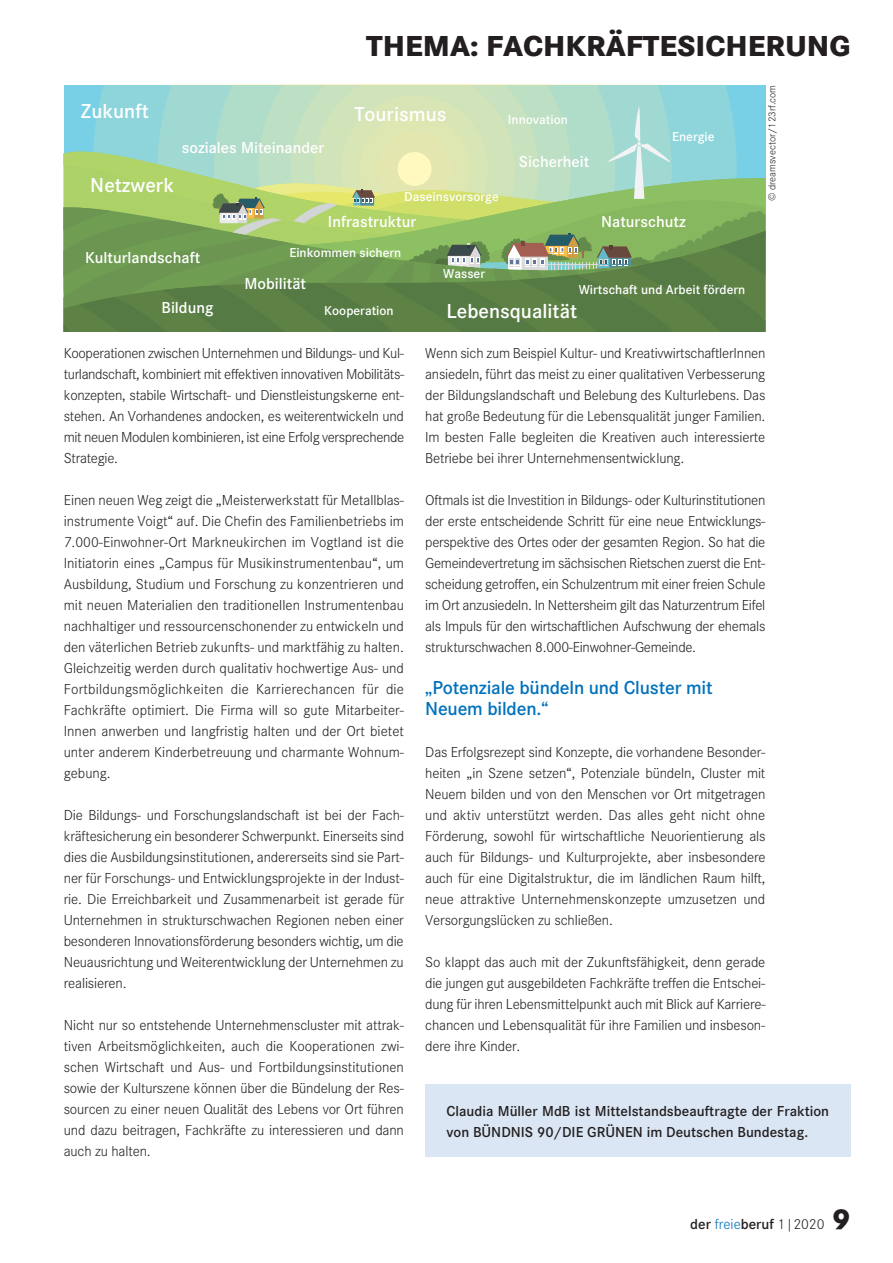
<style>
.page{position:relative;width:893px;height:1263px;background:#fff}
.page>*{position:absolute;margin:0;border:0;box-sizing:border-box;transform-origin:0 0}
.t1{font:800 30px "Corporate S";color:#231f20}
.t2{font:600 21px "Corporate S";color:#fff}
.t3{font:600 19.5px/21px "Corporate S";letter-spacing:-.01em;color:#0072bc}
.t4{font:600 16.5px "Corporate S";color:#fff}
.t5{font:300 15px/21px "Corporate S";letter-spacing:-.01em;color:#231f20;text-align:justify}
.t6{font:600 15px/21px "Corporate S";color:#231f20}
.t7{font:600 13.5px "Corporate S";color:#fff}
.t8{font:300 10.5px "Corporate S";color:#231f20}
.s1{font-weight:300;color:#0072bc}
.s2{font-weight:300}
.s3{font-weight:800;font-size:30px}
</style>
<div class="page">
<div style="left:425px;top:1084px;width:425px;height:73px;background:#dbe6f4"></div>
<svg style="left:64px;top:85px;width:701px;height:246px;background:#91b884"></svg>
<h1 class="t1" style="left:366px;top:28px;width:486px">THEMA: FACHKRÄFTESICHERUNG</h1>
<h2 class="t2" style="left:81px;top:100px;width:69px">Zukunft</h2>
<h2 class="t2" style="left:90px;top:173px;width:85px">Netzwerk</h2>
<p class="t4" style="left:182px;top:139px;width:144px">soziales Miteinander</p>
<h2 class="t2" style="left:354px;top:102px;width:94px">Tourismus</h2>
<p class="t7" style="left:404px;top:189px;width:96px">Daseinsvorsorge</p>
<p class="t7" style="left:508px;top:112px;width:61px">Innovation</p>
<p class="t4" style="left:519px;top:153px;width:72px">Sicherheit</p>
<p class="t7" style="left:672px;top:129px;width:44px">Energie</p>
<p class="t4" style="left:328px;top:213px;width:90px">Infrastruktur</p>
<p class="t4" style="left:601px;top:213px;width:86px">Naturschutz</p>
<p class="t8" style="left:766px;top:201px;width:118px;rotate:-90deg">© dreamsvector/123rf.com</p>
<p class="t4" style="left:85px;top:248px;width:117px">Kulturlandschaft</p>
<p class="t4" style="left:162px;top:298px;width:53px">Bildung</p>
<p class="t7" style="left:289px;top:245px;width:114px">Einkommen sichern</p>
<p class="t4" style="left:244px;top:275px;width:63px">Mobilität</p>
<p class="t7" style="left:443px;top:266px;width:43px">Wasser</p>
<p class="t7" style="left:579px;top:282px;width:168px">Wirtschaft und Arbeit fördern</p>
<p class="t7" style="left:324px;top:303px;width:71px">Kooperation</p>
<h2 class="t2" style="left:446px;top:299px;width:132px">Lebensqualität</h2>
<p class="t5" style="left:64px;top:342px;width:342px">Kooperationen zwischen Unternehmen und Bildungs- und Kul&shy;turlandschaft, kombiniert mit effektiven innovativen Mobilitäts&shy;konzepten, stabile Wirtschaft- und Dienstleistungskerne ent&shy;stehen. An Vorhandenes andocken, es weiterentwickeln und mit neuen Modulen kombinieren, ist eine Erfolg versprechende Strategie.</p>
<p class="t5" style="left:64px;top:489px;width:342px">Einen neuen Weg zeigt die „Meisterwerkstatt für Metallblas&shy;instrumente Voigt“ auf. Die Chefin des Familienbetriebs im 7.000-Einwohner-Ort Markneukirchen im Vogtland ist die Initiatorin eines „Campus für Musikinstrumentenbau“, um Ausbildung, Studium und Forschung zu konzentrieren und mit neuen Materialien den traditionellen Instrumentenbau nachhaltiger und ressourcenschonender zu entwickeln und den väterlichen Betrieb zukunfts- und marktfähig zu halten.<br>Gleichzeitig werden durch qualitativ hochwertige Aus- und Fortbildungsmöglichkeiten die Karrierechancen für die Fachkräfte optimiert. Die Firma will so gute Mitarbeiter-Innen anwerben und langfristig halten und der Ort bietet unter anderem Kinderbetreuung und charmante Wohnum&shy;gebung.</p>
<p class="t5" style="left:64px;top:804px;width:342px">Die Bildungs- und Forschungslandschaft ist bei der Fach&shy;kräftesicherung ein besonderer Schwerpunkt. Einerseits sind dies die Ausbildungsinstitutionen, andererseits sind sie Part&shy;ner für Forschungs- und Entwicklungsprojekte in der Indust&shy;rie. Die Erreichbarkeit und Zusammenarbeit ist gerade für Unternehmen in strukturschwachen Regionen neben einer besonderen Innovationsförderung besonders wichtig, um die Neuausrichtung und Weiterentwicklung der Unternehmen zu realisieren.</p>
<p class="t5" style="left:64px;top:1014px;width:342px">Nicht nur so entstehende Unternehmenscluster mit attrak&shy;tiven Arbeitsmöglichkeiten, auch die Kooperationen zwi&shy;schen Wirtschaft und Aus- und Fortbildungsinstitutionen sowie der Kulturszene können über die Bündelung der Res&shy;sourcen zu einer neuen Qualität des Lebens vor Ort führen und dazu beitragen, Fachkräfte zu interessieren und dann auch zu halten.</p>
<p class="t5" style="left:425px;top:342px;width:342px">Wenn sich zum Beispiel Kultur- und KreativwirtschaftlerInnen ansiedeln, führt das meist zu einer qualitativen Verbesserung der Bildungslandschaft und Belebung des Kulturlebens. Das hat große Bedeutung für die Lebensqualität junger Familien.<br>Im besten Falle begleiten die Kreativen auch interessierte Betriebe bei ihrer Unternehmensentwicklung.</p>
<p class="t5" style="left:425px;top:489px;width:342px">Oftmals ist die Investition in Bildungs- oder Kulturinstitutionen der erste entscheidende Schritt für eine neue Entwicklungs&shy;perspektive des Ortes oder der gesamten Region. So hat die Gemeindevertretung im sächsischen Rietschen zuerst die Ent&shy;scheidung getroffen, ein Schulzentrum mit einer freien Schule im Ort anzusiedeln. In Nettersheim gilt das Naturzentrum Eifel als Impuls für den wirtschaftlichen Aufschwung der ehemals strukturschwachen 8.000-Einwohner-Gemeinde.</p>
<h3 class="t3" style="left:425px;top:677px;width:289px">„Potenziale bündeln und Cluster mit<br>Neuem bilden.“</h3>
<p class="t5" style="left:425px;top:741px;width:342px">Das Erfolgsrezept sind Konzepte, die vorhandene Besonder&shy;heiten „in Szene setzen“, Potenziale bündeln, Cluster mit Neuem bilden und von den Menschen vor Ort mitgetragen und aktiv unterstützt werden. Das alles geht nicht ohne Förderung, sowohl für wirtschaftliche Neuorientierung als auch für Bildungs- und Kulturprojekte, aber insbesondere auch für eine Digitalstruktur, die im ländlichen Raum hilft, neue attraktive Unternehmenskonzepte umzusetzen und Versorgungslücken zu schließen.</p>
<p class="t5" style="left:425px;top:951px;width:342px">So klappt das auch mit der Zukunftsfähigkeit, denn gerade die jungen gut ausgebildeten Fachkräfte treffen die Entschei&shy;dung für ihren Lebensmittelpunkt auch mit Blick auf Karriere&shy;chancen und Lebensqualität für ihre Familien und insbeson&shy;dere ihre Kinder.</p>
<p class="t6" style="left:446px;top:1100px;width:384px">Claudia Müller MdB ist Mittelstandsbeauftragte der Fraktion von BÜNDNIS 90/DIE GRÜNEN im Deutschen Bundestag.</p>
<p class="t6" style="left:690px;top:1214px;width:162px">der <span class="s1">freie</span>beruf <span class="s2">1|2020</span> <span class="s3">9</span></p>
</div>
